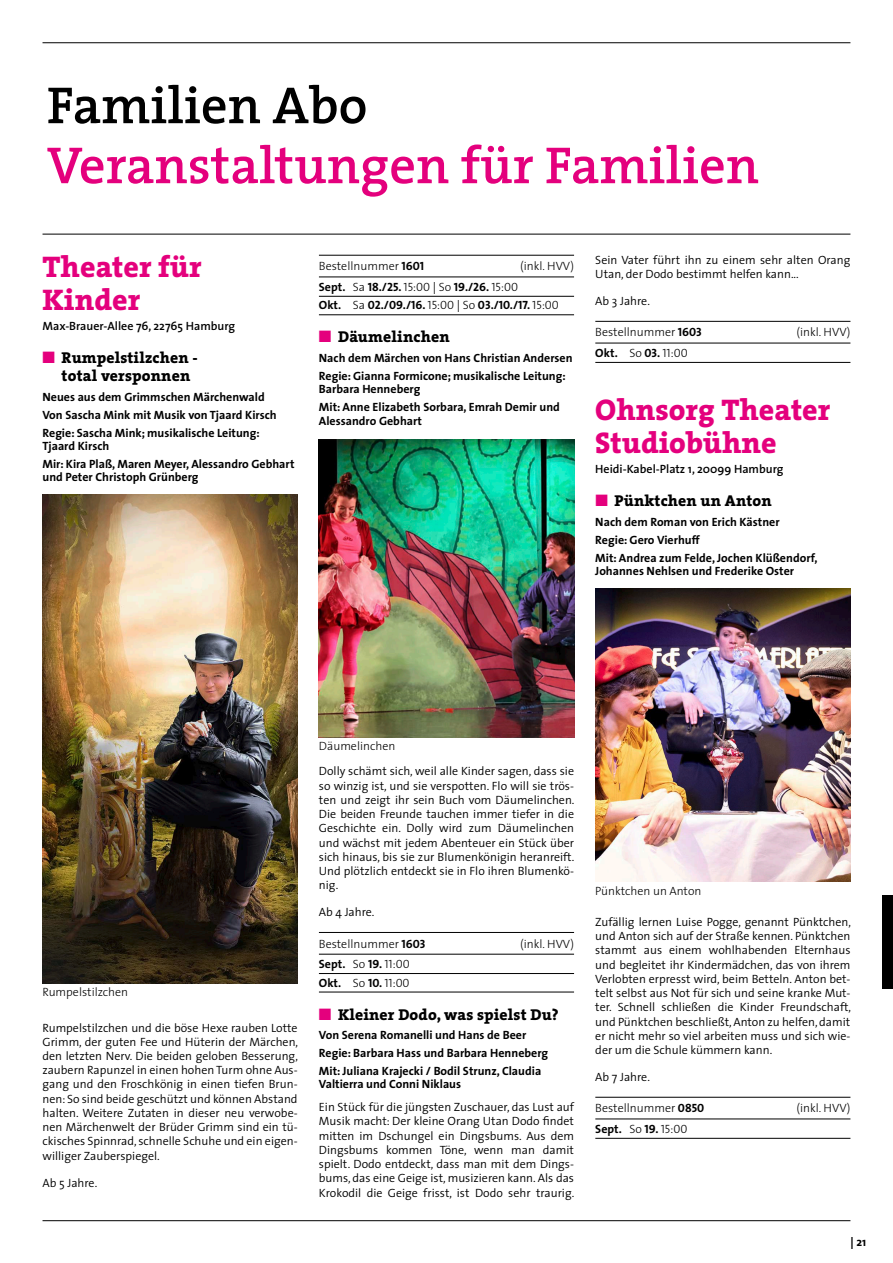
<style>
.page{position:relative;width:893px;height:1263px;background:#fff}
.page>*{position:absolute;margin:0;border:0;box-sizing:border-box;transform-origin:0 0}
.t1{font:600 52.5px "The Serif";color:#e4007d}
.t2{font:600 52.5px "The Serif";color:#000}
.t3{font:800 30px/33px "The Serif";color:#e4007d}
.t4{font:800 15.75px/18px "The Serif";letter-spacing:.01em;color:#000}
.t5{font:300 12px/14.2px "The Sans";color:#000;text-align:justify}
.t6{font:700 12px/17.7px "The Sans";color:#000}
.t7{font:300 12px "The Sans";color:#000}
.t8{font:12px/18.5px "The Sans Bold Caps";color:#000}
.t9{font:600 12px "The Sans";color:#000}
.t10{font:12px "The Sans Light Caps";color:#000}
.s1{color:#e4007d}
.s2{font-family:"The Sans Bold Caps";font-weight:400}
.s3{font-family:"The Sans";font-weight:700}
.s4{font-family:"The Sans";font-weight:300}
.s5{font-family:"The Sans Light Caps"}
.s6{font-family:"The Sans Bold Caps"}
.s7{font-weight:300}
.s8{font-family:"The Sans Light Caps";font-weight:400}
</style>
<div class="page">
<hr style="left:43px;top:1220px;width:807px;height:1px;background:#000">
<hr style="left:43px;top:42px;width:807px;height:1px;background:#000">
<hr style="left:43px;top:234px;width:807px;height:1px;background:#000">
<hr style="left:319px;top:255px;width:255px;height:1px;background:#000">
<hr style="left:319px;top:277px;width:255px;height:1px;background:#000">
<hr style="left:319px;top:296px;width:255px;height:1px;background:#000">
<hr style="left:319px;top:314px;width:255px;height:1px;background:#000">
<hr style="left:319px;top:932px;width:255px;height:1px;background:#000">
<hr style="left:319px;top:954px;width:255px;height:1px;background:#000">
<hr style="left:319px;top:973px;width:255px;height:1px;background:#000">
<hr style="left:319px;top:992px;width:255px;height:1px;background:#000">
<hr style="left:595px;top:321px;width:255px;height:1px;background:#000">
<hr style="left:595px;top:343px;width:255px;height:1px;background:#000">
<hr style="left:595px;top:362px;width:255px;height:1px;background:#000">
<hr style="left:595px;top:1097px;width:255px;height:1px;background:#000">
<hr style="left:595px;top:1119px;width:255px;height:1px;background:#000">
<hr style="left:595px;top:1138px;width:255px;height:1px;background:#000">
<img style="left:319px;top:440px;width:255px;height:297px">
<img style="left:595px;top:588px;width:255px;height:294px">
<img style="left:43px;top:494px;width:255px;height:489px">
<div style="left:882px;top:895px;width:11px;height:93px;background:#000"></div>
<h1 class="t2" style="left:47px;top:62px;width:322px">Familien Abo</h1>
<h1 class="t1" style="left:47px;top:122px;width:714px">Veranstaltungen für Familien</h1>
<h2 class="t3" style="left:43px;top:249px;width:161px">Theater für<br>Kinder</h2>
<p class="t9" style="left:43px;top:316px;width:194px">Max-Brauer-Allee 76, 22765 Hamburg</p>
<h3 class="t4" style="left:62px;top:349px;width:138px;text-indent:-19px"><span class="s1">■</span> Rumpelstilzchen - total versponnen</h3>
<p class="t6" style="left:43px;top:388px;width:236px">Neues aus dem Grimmschen Märchenwald<br>Von Sascha Mink mit Musik von Tjaard Kirsch<br>Regie: Sascha Mink; musikalische Leitung:</p>
<p class="t6" style="left:43px;top:437px;width:253px">Tjaard Kirsch<br>Mir: Kira Plaß, Maren Meyer, Alessandro Gebhart</p>
<p class="t6" style="left:43px;top:468px;width:158px">und Peter Christoph Grünberg</p>
<p class="t7" style="left:319px;top:256px;width:107px">Bestellnummer <span class="s2">1601</span></p>
<p class="t7" style="left:520px;top:256px;width:55px">(inkl. HVV)</p>
<p class="t8" style="left:319px;top:277px;width:242px"><span class="s3">Sept.</span> <span class="s4">Sa</span> 18./25. <span class="s5">15:00</span> <span class="s4">|</span> <span class="s4">So</span> 19./26. <span class="s5">15:00<br></span><span class="s3">Okt.</span> <span class="s4">Sa</span> 02./09./16. <span class="s5">15:00</span> <span class="s4">|</span> <span class="s4">So</span> 03./10./17. <span class="s5">15:00</span></p>
<h3 class="t4" style="left:319px;top:328px;width:132px"><span class="s1">■</span> Däumelinchen</h3>
<p class="t6" style="left:319px;top:349px;width:255px">Nach dem Märchen von Hans Christian Andersen<br>Regie: Gianna Formicone; musikalische Leitung:</p>
<p class="t6" style="left:319px;top:380px;width:242px">Barbara Henneberg<br>Mit: Anne Elizabeth Sorbara, Emrah Demir und</p>
<p class="t6" style="left:319px;top:411px;width:105px">Alessandro Gebhart</p>
<p class="t5" style="left:595px;top:252px;width:257px">Sein Vater führt ihn zu einem sehr alten Orang<br>Utan, der Dodo bestimmt helfen kann...</p>
<p class="t5" style="left:595px;top:294px;width:56px">Ab 3 Jahre.</p>
<p class="t7" style="left:595px;top:322px;width:108px">Bestellnummer <span class="s2">1603</span></p>
<p class="t7" style="left:797px;top:322px;width:55px">(inkl. HVV)</p>
<p class="t10" style="left:595px;top:343px;width:94px"><span class="s3">Okt.</span> <span class="s4">So</span> <span class="s6">03.</span> 11:00</p>
<h2 class="t3" style="left:595px;top:392px;width:237px">Ohnsorg Theater<br>Studiobühne</h2>
<p class="t9" style="left:595px;top:459px;width:190px">Heidi-Kabel-Platz 1, 20099 Hamburg</p>
<h3 class="t4" style="left:595px;top:492px;width:178px"><span class="s1">■</span> Pünktchen un Anton</h3>
<p class="t6" style="left:595px;top:513px;width:224px">Nach dem Roman von Erich Kästner<br>Regie: Gero Vierhuff<br>Mit: Andrea zum Felde, Jochen Klüßendorf,</p>
<p class="t6" style="left:595px;top:562px;width:200px">Johannes Nehlsen und Frederike Oster</p>
<p class="t7" style="left:43px;top:982px;width:87px">Rumpelstilzchen</p>
<p class="t5" style="left:43px;top:1020px;width:257px">Rumpelstilzchen und die böse Hexe rauben Lotte Grimm, der guten Fee und Hüterin der Märchen, den letzten Nerv. Die beiden geloben Besserung, zaubern Rapunzel in einen hohen Turm ohne Aus&shy;gang und den Froschkönig in einen tiefen Brun&shy;nen: So sind beide geschützt und können Abstand halten. Weitere Zutaten in dieser neu verwobe&shy;nen Märchenwelt der Brüder Grimm sind ein tü&shy;ckisches Spinnrad, schnelle Schuhe und ein eigen&shy;williger Zauberspiegel.</p>
<p class="t5" style="left:43px;top:1175px;width:56px">Ab 5 Jahre.</p>
<p class="t7" style="left:319px;top:736px;width:78px">Däumelinchen</p>
<p class="t5" style="left:319px;top:764px;width:257px">Dolly schämt sich, weil alle Kinder sagen, dass sie so winzig ist, und sie verspotten. Flo will sie trös&shy;ten und zeigt ihr sein Buch vom Däumelinchen.<br>Die beiden Freunde tauchen immer tiefer in die Geschichte ein. Dolly wird zum Däumelinchen und wächst mit jedem Abenteuer ein Stück über sich hinaus, bis sie zur Blumenkönigin heranreift.<br>Und plötzlich entdeckt sie in Flo ihren Blumenkö&shy;nig.</p>
<p class="t5" style="left:319px;top:905px;width:57px">Ab 4 Jahre.</p>
<p class="t7" style="left:319px;top:933px;width:108px">Bestellnummer <span class="s2">1603</span></p>
<p class="t7" style="left:520px;top:933px;width:55px">(inkl. HVV)</p>
<p class="t6" style="left:319px;top:955px;width:92px">Sept. <span class="s7">So</span> <span class="s2">19.</span> <span class="s8">11:00</span></p>
<p class="t10" style="left:319px;top:973px;width:92px"><span class="s3">Okt.</span> <span class="s4">So</span> <span class="s6">10.</span> 11:00</p>
<h3 class="t4" style="left:319px;top:1005px;width:241px"><span class="s1">■</span> Kleiner Dodo, was spielst Du?</h3>
<p class="t6" style="left:319px;top:1026px;width:231px">Von Serena Romanelli und Hans de Beer<br>Regie: Barbara Hass und Barbara Henneberg<br>Mit: Juliana Krajecki / Bodil Strunz, Claudia</p>
<p class="t6" style="left:319px;top:1075px;width:144px">Valtierra und Conni Niklaus</p>
<p class="t5" style="left:319px;top:1100px;width:257px">Ein Stück für die jüngsten Zuschauer, das Lust auf Musik macht: Der kleine Orang Utan Dodo findet mitten im Dschungel ein Dingsbums. Aus dem Dingsbums kommen Töne, wenn man damit spielt. Dodo entdeckt, dass man mit dem Dings&shy;bums, das eine Geige ist, musizieren kann. Als das Krokodil die Geige frisst, ist Dodo sehr traurig.</p>
<p class="t7" style="left:595px;top:881px;width:108px">Pünktchen un Anton</p>
<p class="t5" style="left:595px;top:914px;width:257px">Zufällig lernen Luise Pogge, genannt Pünktchen, und Anton sich auf der Straße kennen. Pünktchen stammt aus einem wohlhabenden Elternhaus und begleitet ihr Kindermädchen, das von ihrem Verlobten erpresst wird, beim Betteln. Anton bet&shy;telt selbst aus Not für sich und seine kranke Mut&shy;ter. Schnell schließen die Kinder Freundschaft, und Pünktchen beschließt, Anton zu helfen, damit er nicht mehr so viel arbeiten muss und sich wie&shy;der um die Schule kümmern kann.</p>
<p class="t5" style="left:595px;top:1069px;width:56px">Ab 7 Jahre.</p>
<p class="t7" style="left:595px;top:1098px;width:110px">Bestellnummer <span class="s2">0850</span></p>
<p class="t7" style="left:797px;top:1098px;width:55px">(inkl. HVV)</p>
<p class="t6" style="left:595px;top:1120px;width:94px">Sept. <span class="s7">So</span> <span class="s2">19.</span> <span class="s8">15:00</span></p>
<p class="t6" style="left:850px;top:1233px;width:17px">| 21</p>
</div>
